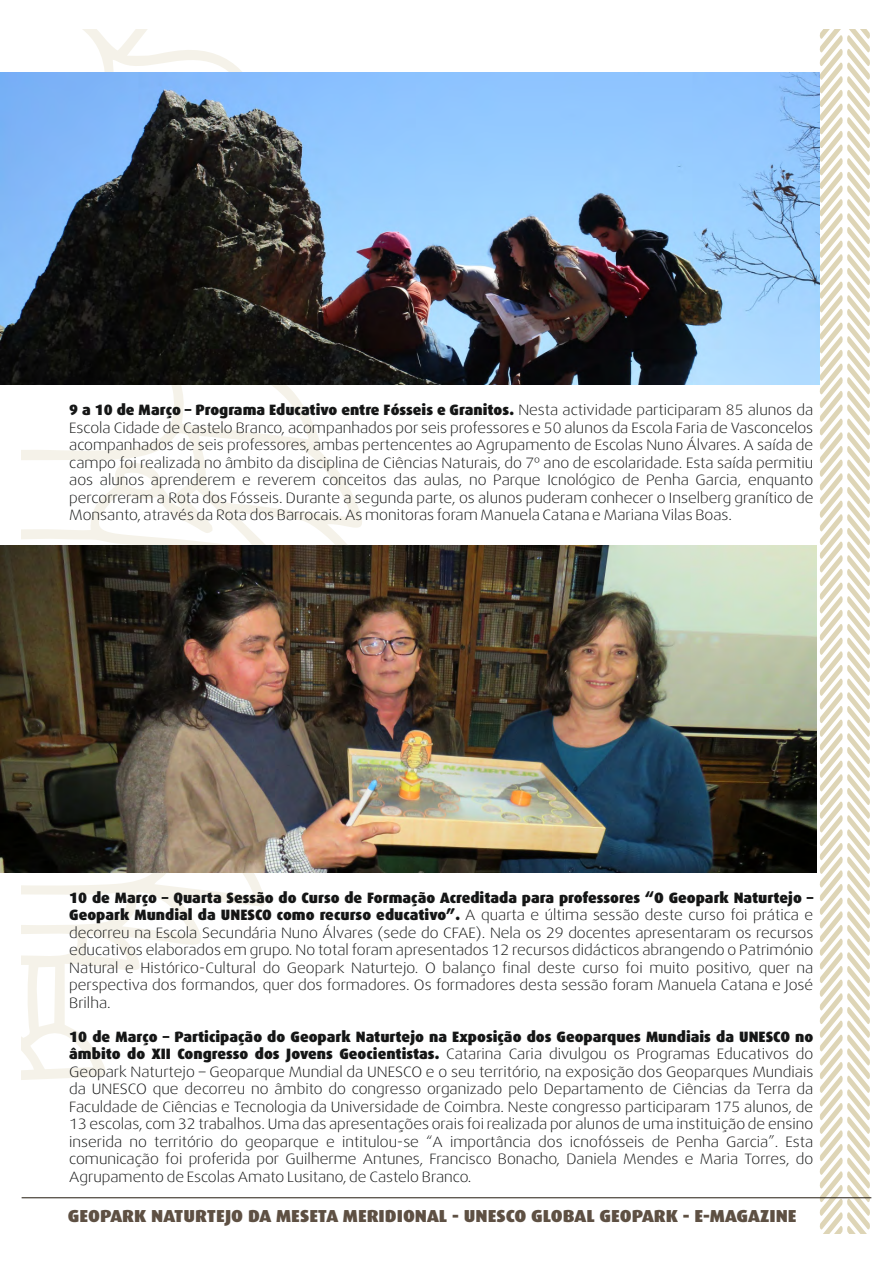
<style>
.page{position:relative;width:893px;height:1263px;background:#fff}
.page>*{position:absolute;margin:0;border:0;box-sizing:border-box;transform-origin:0 0}
.t1{font:900 17.4px "Dax";color:#5e5043;scale:1.06 1}
.t2{font:300 15px/17.5px "Dax Wide";color:#151616;text-align:justify}
.t3{font:900 15px/17.5px "Dax";color:#151616}
.s1{font-family:"Dax Wide";font-weight:300}
.s2{font-family:"Dax";font-weight:900}
</style>
<div class="page">
<svg style="left:22px;top:30px;width:391px;height:1050px"></svg>
<svg style="left:820px;top:30px;width:50px;height:1203px"></svg>
<hr style="left:22px;top:1197px;width:849px;height:1px;background:#221a0f">
<img style="left:1px;top:72px;width:818px;height:313px">
<img style="left:0;top:545px;width:816px;height:327px">
<p class="t3" style="left:69px;top:401px;width:745px">9 a 10 de Março – Programa Educativo entre Fósseis e Granitos. <span class="s1">Nesta actividade participaram 85 alunos da</span></p>
<p class="t2" style="left:69px;top:419px;width:746px">Escola Cidade de Castelo Branco, acompanhados por seis professores e 50 alunos da Escola Faria de Vasconcelos acompanhados de seis professores, ambas pertencentes ao Agrupamento de Escolas Nuno Álvares. A saída de campo foi realizada no âmbito da disciplina de Ciências Naturais, do 7º ano de escolaridade. Esta saída permitiu aos alunos aprenderem e reverem conceitos das aulas, no Parque Icnológico de Penha Garcia, enquanto percorreram a Rota dos Fósseis. Durante a segunda parte, os alunos puderam conhecer o Inselberg granítico de Monsanto, através da Rota dos Barrocais. As monitoras foram Manuela Catana e Mariana Vilas Boas.</p>
<p class="t3" style="left:69px;top:889px;width:746px">10 de Março – Quarta Sessão do Curso de Formação Acreditada para professores “O Geopark Naturtejo –<br>Geopark Mundial da UNESCO como recurso educativo”. <span class="s1">A quarta e última sessão deste curso foi prática e</span></p>
<p class="t2" style="left:69px;top:924px;width:746px">decorreu na Escola Secundária Nuno Álvares (sede do CFAE). Nela os 29 docentes apresentaram os recursos educativos elaborados em grupo. No total foram apresentados 12 recursos didácticos abrangendo o Património Natural e Histórico-Cultural do Geopark Naturtejo. O balanço final deste curso foi muito positivo, quer na perspectiva dos formandos, quer dos formadores. Os formadores desta sessão foram Manuela Catana e José Brilha.</p>
<p class="t3" style="left:69px;top:1027px;width:745px">10 de Março – Participação do Geopark Naturtejo na Exposição dos Geoparques Mundiais da UNESCO no</p>
<p class="t2" style="left:69px;top:1045px;width:746px"><span class="s2">âmbito do XII Congresso dos Jovens Geocientistas.</span> Catarina Caria divulgou os Programas Educativos do Geopark Naturtejo – Geoparque Mundial da UNESCO e o seu território, na exposição dos Geoparques Mundiais da UNESCO que decorreu no âmbito do congresso organizado pelo Departamento de Ciências da Terra da Faculdade de Ciências e Tecnologia da Universidade de Coimbra. Neste congresso participaram 175 alunos, de 13 escolas, com 32 trabalhos. Uma das apresentações orais foi realizada por alunos de uma instituição de ensino inserida no território do geoparque e intitulou-se “A importância dos icnofósseis de Penha Garcia”. Esta comunicação foi proferida por Guilherme Antunes, Francisco Bonacho, Daniela Mendes e Maria Torres, do Agrupamento de Escolas Amato Lusitano, de Castelo Branco.</p>
<p class="t1" style="left:68px;top:1206px;width:689px">GEOPARK NATURTEJO DA MESETA MERIDIONAL - UNESCO GLOBAL GEOPARK - E-MAGAZINE</p>
</div>
